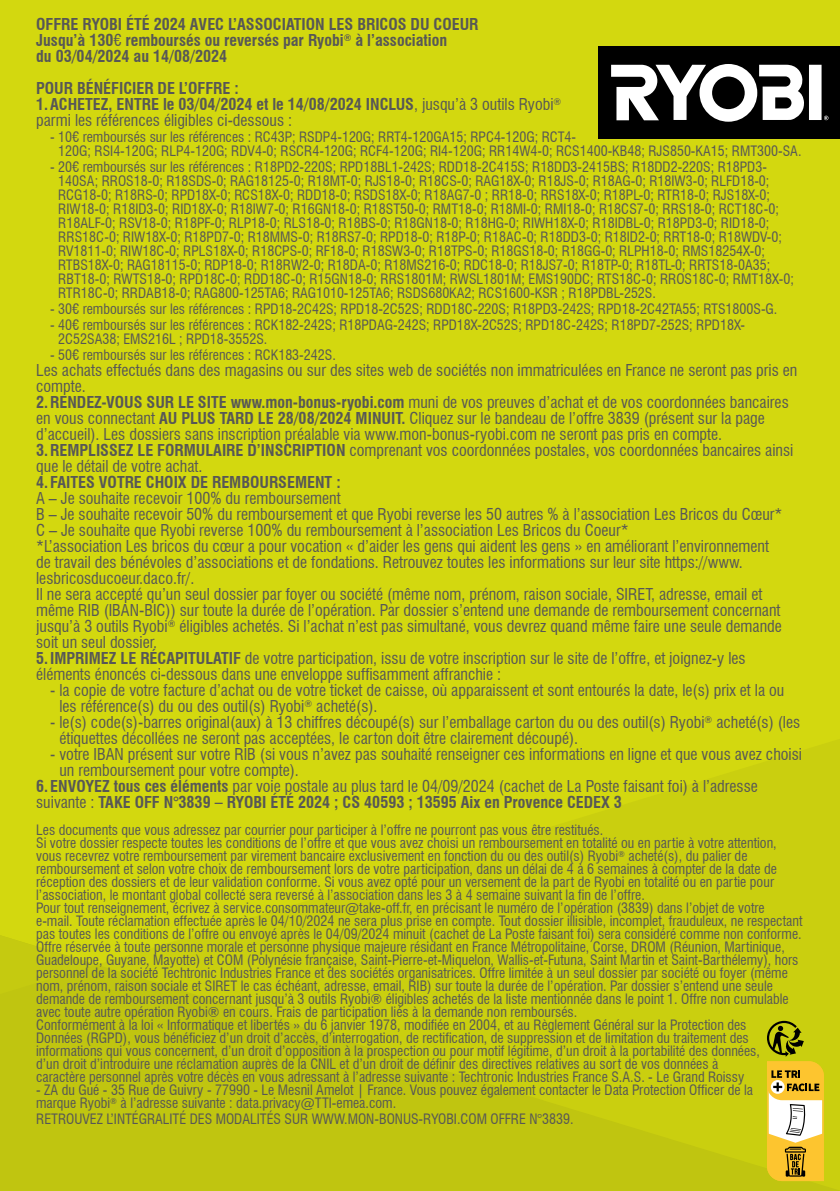
<style>
.page{position:relative;width:840px;height:1191px;background:#fff}
.page>*{position:absolute;margin:0;border:0;box-sizing:border-box;transform-origin:0 0}
.t1{font:condensed 16px/16px "Swiss 721 BT";color:#575756}
.t2{font:700 condensed 16px/16px "Swiss 721 BT";color:#575756}
.t3{font:condensed 14px/13px "Swiss 721 BT";color:#575756}
.s1{font-weight:400}
.s2{font-weight:700}
</style>
<div class="page">
<div style="left:0;top:0;width:839px;height:1191px;background:#d3d80f"></div>
<svg style="left:0;top:965px;width:839px;height:226px;fill:#c0c510"></svg>
<svg style="left:0;top:935px;width:97px;height:59px"></svg>
<div style="left:597px;top:46px;width:242px;height:92px;background:#000"></div>
<div style="left:808px;top:65px;width:13px;height:55px;background:#fff"></div>
<svg style="left:611px;top:64px;width:192px;height:58px"></svg>
<svg style="left:824px;top:116px;width:4px;height:4px"></svg>
<svg style="left:766px;top:1020px;width:57px;height:161px"></svg>
<p class="t2" style="left:36px;top:16px;width:443px">OFFRE RYOBI ÉTÉ 2024 AVEC L’ASSOCIATION LES BRICOS DU COEUR<br>Jusqu’à 130<span class="s1">€</span> remboursés ou reversés par Ryobi<sup>®</sup> à l’association<br>du 03/04/2024 au 14/08/2024</p>
<p class="t2" style="left:36px;top:80px;width:526px">POUR BÉNÉFICIER DE L’OFFRE :<br>1.ACHETEZ, ENTRE le 03/04/2024 et le 14/08/2024 INCLUS<span class="s1">, jusqu’à 3 outils Ryobi</span><sup>® </sup><span class="s1">parmi les références éligibles ci-dessous :</span></p>
<p class="t3" style="left:58px;top:130px;width:744px;line-height:14px;text-indent:-8px">- 10€ remboursés sur les références : RC43P; RSDP4-120G; RRT4-120GA15; RPC4-120G; RCT4-<br>120G; RSI4-120G; RLP4-120G; RDV4-0; RSCR4-120G; RCF4-120G; RI4-120G; RR14W4-0; RCS1400-KB48; RJS850-KA15; RMT300-SA.</p>
<p class="t3" style="left:58px;top:160px;width:736px;line-height:14px;text-indent:-8px">- 20€ remboursés sur les références : R18PD2-220S; RPD18BL1-242S; RDD18-2C415S; R18DD3-2415BS; R18DD2-220S; R18PD3- 140SA; RROS18-0; R18SDS-0; RAG18125-0; R18MT-0; RJS18-0; R18CS-0; RAG18X-0; R18JS-0; R18AG-0; R18IW3-0; RLFD18-0; RCG18-0; R18RS-0; RPD18X-0; RCS18X-0; RDD18-0; RSDS18X-0; R18AG7-0 ; RR18-0; RRS18X-0; R18PL-0; RTR18-0; RJS18X-0; RIW18-0; R18ID3-0; RID18X-0; R18IW7-0; R16GN18-0; R18ST50-0; RMT18-0; R18MI-0; RMI18-0; R18CS7-0; RRS18-0; RCT18C-0; R18ALF-0; RSV18-0; R18PF-0; RLP18-0; RLS18-0; R18BS-0; R18GN18-0; R18HG-0; RIWH18X-0; R18IDBL-0; R18PD3-0; RID18-0; RRS18C-0; RIW18X-0; R18PD7-0; R18MMS-0; R18RS7-0; RPD18-0; R18P-0; R18AC-0; R18DD3-0; R18ID2-0; RRT18-0; R18WDV-0; RV1811-0; RIW18C-0; RPLS18X-0; R18CPS-0; RF18-0; R18SW3-0; R18TPS-0; R18GS18-0; R18GG-0; RLPH18-0; RMS18254X-0; RTBS18X-0; RAG18115-0; RDP18-0; R18RW2-0; R18DA-0; R18MS216-0; RDC18-0; R18JS7-0; R18TP-0; R18TL-0; RRTS18-0A35; RBT18-0; RWTS18-0; RPD18C-0; RDD18C-0; R15GN18-0; RRS1801M; RWSL1801M; EMS190DC; RTS18C-0; RROS18C-0; RMT18X-0; RTR18C-0; RRDAB18-0; RAG800-125TA6; RAG1010-125TA6; RSDS680KA2; RCS1600-KSR ; R18PDBL-252S.</p>
<p class="t3" style="left:50px;top:302px;width:728px">- 30€ remboursés sur les références : RPD18-2C42S; RPD18-2C52S; RDD18C-220S; R18PD3-242S; RPD18-2C42TA55; RTS1800S-G.</p>
<p class="t3" style="left:58px;top:318px;width:688px;line-height:14px;text-indent:-8px">- 40€ remboursés sur les références : RCK182-242S; R18PDAG-242S; RPD18X-2C52S; RPD18C-242S; R18PD7-252S; RPD18X-<br>2C52SA38; EMS216L ; RPD18-3552S.</p>
<p class="t3" style="left:50px;top:348px;width:287px">- 50€ remboursés sur les références : RCK183-242S.</p>
<p class="t1" style="left:36px;top:362px;width:762px">Les achats effectués dans des magasins ou sur des sites web de sociétés non immatriculées en France ne seront pas pris en compte.<br><span class="s2">2.RENDEZ-VOUS SUR LE SITE www.mon-bonus-ryobi.com</span> muni de vos preuves d’achat et de vos coordonnées bancaires en vous connectant <span class="s2">AU PLUS TARD LE 28/08/2024 MINUIT.</span> Cliquez sur le bandeau de l’offre 3839 (présent sur la page d’accueil). Les dossiers sans inscription préalable via www.mon-bonus-ryobi.com ne seront pas pris en compte.<br><span class="s2">3.REMPLISSEZ LE FORMULAIRE D’INSCRIPTION</span> comprenant vos coordonnées postales, vos coordonnées bancaires ainsi que le détail de votre achat.</p>
<p class="t2" style="left:36px;top:474px;width:306px">4. FAITES VOTRE CHOIX DE REMBOURSEMENT :</p>
<p class="t1" style="left:36px;top:490px;width:747px">A – Je souhaite recevoir 100% du remboursement<br>B – Je souhaite recevoir 50% du remboursement et que Ryobi reverse les 50 autres % à l’association Les Bricos du Cœur* C – Je souhaite que Ryobi reverse 100% du remboursement à l’association Les Bricos du Coeur*<br>*L’association Les bricos du cœur a pour vocation « d’aider les gens qui aident les gens » en améliorant l’environnement de travail des bénévoles d’associations et de fondations. Retrouvez toutes les informations sur leur site https://www. lesbricosducoeur.daco.fr/.<br>Il ne sera accepté qu’un seul dossier par foyer ou société (même nom, prénom, raison sociale, SIRET, adresse, email et même RIB (IBAN-BIC)) sur toute la durée de l’opération. Par dossier s’entend une demande de remboursement concernant jusqu’à 3 outils Ryobi<sup>®</sup> éligibles achetés. Si l’achat n’est pas simultané, vous devrez quand même faire une seule demande soit un seul dossier.<br><span class="s2">5.IMPRIMEZ LE RÉCAPITULATIF</span> de votre participation, issu de votre inscription sur le site de l’offre, et joignez-y les éléments énoncés ci-dessous dans une enveloppe suffisamment affranchie :</p>
<p class="t1" style="left:59px;top:682px;width:726px;text-indent:-9px">- la copie de votre facture d’achat ou de votre ticket de caisse, où apparaissent et sont entourés la date, le(s) prix et la ou les référence(s) du ou des outil(s) Ryobi<sup>®</sup> acheté(s).</p>
<p class="t1" style="left:59px;top:714px;width:741px;text-indent:-9px">- le(s) code(s)-barres original(aux) à 13 chiffres découpé(s) sur l’emballage carton du ou des outil(s) Ryobi<sup>®</sup> acheté(s) (les étiquettes décollées ne seront pas acceptées, le carton doit être clairement découpé).</p>
<p class="t1" style="left:59px;top:746px;width:743px;text-indent:-9px">- votre IBAN présent sur votre RIB (si vous n’avez pas souhaité renseigner ces informations en ligne et que vous avez choisi un remboursement pour votre compte).</p>
<p class="t2" style="left:36px;top:778px;width:722px">6. ENVOYEZ tous ces éléments <span class="s1">par voie postale au plus tard le 04/09/2024 (cachet de La Poste faisant foi) à l’adresse suivante :</span> TAKE OFF N°3839 – RYOBI ÉTÉ 2024 ; CS 40593 ; 13595 Aix en Provence CEDEX 3</p>
<p class="t3" style="left:36px;top:823px;width:767px">Les documents que vous adressez par courrier pour participer à l’offre ne pourront pas vous être restitués.<br>Si votre dossier respecte toutes les conditions de l’offre et que vous avez choisi un remboursement en totalité ou en partie à votre attention, vous recevrez votre remboursement par virement bancaire exclusivement en fonction du ou des outil(s) Ryobi<sup>®</sup> acheté(s), du palier de remboursement et selon votre choix de remboursement lors de votre participation, dans un délai de 4 à 6 semaines à compter de la date de réception des dossiers et de leur validation conforme. Si vous avez opté pour un versement de la part de Ryobi en totalité ou en partie pour l’association, le montant global collecté sera reversé à l’association dans les 3 à 4 semaine suivant la fin de l’offre.<br>Pour tout renseignement, écrivez à service.consommateur@take-off.fr, en précisant le numéro de l’opération (3839) dans l’objet de votre e-mail. Toute réclamation effectuée après le 04/10/2024 ne sera plus prise en compte. Tout dossier illisible, incomplet, frauduleux, ne respectant pas toutes les conditions de l’offre ou envoyé après le 04/09/2024 minuit (cachet de La Poste faisant foi) sera considéré comme non conforme.<br>Offre réservée à toute personne morale et personne physique majeure résidant en France Métropolitaine, Corse, DROM (Réunion, Martinique, Guadeloupe, Guyane, Mayotte) et COM (Polynésie française, Saint-Pierre-et-Miquelon, Wallis-et-Futuna, Saint Martin et Saint-Barthélemy), hors personnel de la société Techtronic Industries France et des sociétés organisatrices. Offre limitée à un seul dossier par société ou foyer (même nom, prénom, raison sociale et SIRET le cas échéant, adresse, email, RIB) sur toute la durée de l’opération. Par dossier s’entend une seule demande de remboursement concernant jusqu’à 3 outils Ryobi® éligibles achetés de la liste mentionnée dans le point 1. Offre non cumulable avec toute autre opération Ryobi® en cours. Frais de participation liés à la demande non remboursés.<br>Conformément à la loi « Informatique et libertés » du 6 janvier 1978, modifiée en 2004, et au Règlement Général sur la Protection des<br>Données (RGPD), vous bénéficiez d’un droit d’accès, d’interrogation, de rectification, de suppression et de limitation du traitement des informations qui vous concernent, d’un droit d’opposition à la prospection ou pour motif légitime, d’un droit à la portabilité des données,<br>d’un droit d’introduire une réclamation auprès de la CNIL et d’un droit de définir des directives relatives au sort de vos données à<br>caractère personnel après votre décès en vous adressant à l’adresse suivante : Techtronic Industries France S.A.S. - Le Grand Roissy</p>
<p class="t3" style="left:36px;top:1083px;width:718px">- ZA du Gué - 35 Rue de Guivry - 77990 - Le Mesnil Amelot | France. Vous pouvez également contacter le Data Protection Officer de la marque Ryobi<sup>®</sup> à l’adresse suivante : data.privacy@TTI-emea.com.</p>
<p class="t3" style="left:36px;top:1112px;width:538px">RETROUVEZ L’INTÉGRALITÉ DES MODALITÉS SUR WWW.MON-BONUS-RYOBI.COM OFFRE N°3839.</p>
</div>
